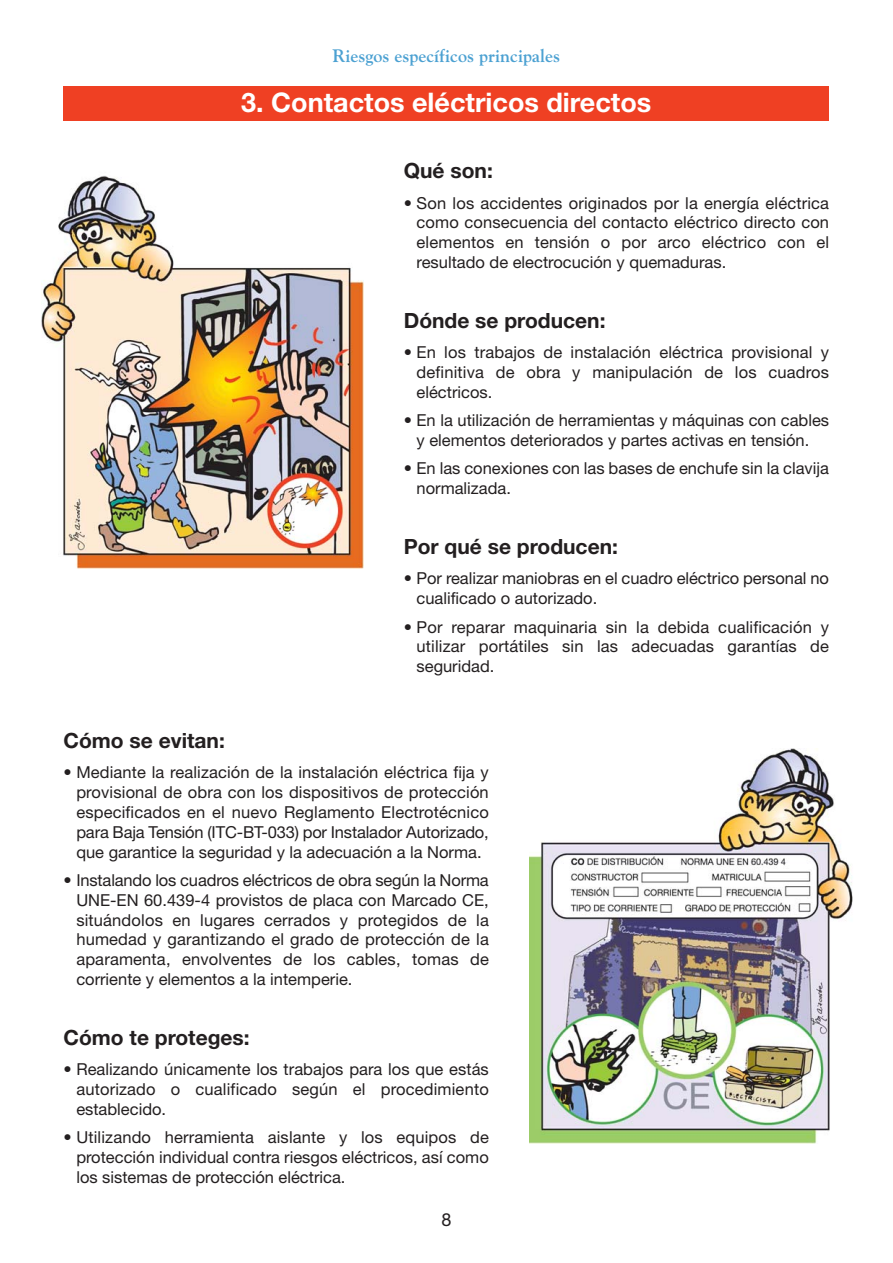
<style>
.page{position:relative;width:893px;height:1263px;background:#fff}
.page>*{position:absolute;margin:0;border:0;box-sizing:border-box;transform-origin:0 0}
.t1{font:700 27px "Helvetica Neue";color:#fff}
.t2{font:700 21px "Helvetica Neue";color:#231f20}
.t3{font:700 18px "Goudy";color:#4ca1d2}
.t4{font:18px "Helvetica Neue";color:#231f20}
.t5{font:16.5px/19.8px "Helvetica Neue";color:#231f20;text-align:justify}
</style>
<div class="page">
<div style="left:64px;top:87px;width:765px;height:34px;background:#ef4023"></div>
<img style="left:41px;top:175px;width:323px;height:394px">
<img style="left:530px;top:749px;width:323px;height:394px">
<p class="t3" style="left:332px;top:48px;width:229px">Riesgos específicos principales</p>
<h1 class="t1" style="left:241px;top:93px;width:412px">3. Contactos eléctricos directos</h1>
<p class="t2" style="left:404px;top:163px;width:91px">Qué son:</p>
<p class="t5" style="left:416px;top:194px;width:414px;text-indent:-13px">• Son los accidentes originados por la energía eléctrica como consecuencia del contacto eléctrico directo con elementos en tensión o por arco eléctrico con el resultado de electrocución y quemaduras.</p>
<p class="t2" style="left:404px;top:313px;width:203px">Dónde se producen:</p>
<p class="t5" style="left:416px;top:344px;width:414px;text-indent:-13px">• En los trabajos de instalación eléctrica provisional y definitiva de obra y manipulación de los cuadros eléctricos.</p>
<p class="t5" style="left:404px;top:412px;width:427px;text-align:center">• En la utilización de herramientas y máquinas con cables y elementos deteriorados y partes activas en tensión.</p>
<p class="t5" style="left:416px;top:460px;width:414px;text-indent:-13px">• En las conexiones con las bases de enchufe sin la clavija normalizada.</p>
<p class="t2" style="left:404px;top:539px;width:216px">Por qué se producen:</p>
<p class="t5" style="left:416px;top:570px;width:414px;text-indent:-13px">• Por realizar maniobras en el cuadro eléctrico personal no cualificado o autorizado.</p>
<p class="t5" style="left:416px;top:618px;width:414px;text-indent:-13px">• Por reparar maquinaria sin la debida cualificación y utilizar portátiles sin las adecuadas garantías de seguridad.</p>
<p class="t2" style="left:64px;top:733px;width:163px">Cómo se evitan:</p>
<p class="t5" style="left:76px;top:764px;width:414px;text-indent:-13px">• Mediante la realización de la instalación eléctrica fija y provisional de obra con los dispositivos de protección especificados en el nuevo Reglamento Electrotécnico para Baja Tensión (ITC-BT-033) por Instalador Autorizado, que garantice la seguridad y la adecuación a la Norma.</p>
<p class="t5" style="left:76px;top:872px;width:414px;text-indent:-13px">• Instalando los cuadros eléctricos de obra según la Norma UNE-EN 60.439-4 provistos de placa con Marcado CE, situándolos en lugares cerrados y protegidos de la humedad y garantizando el grado de protección de la aparamenta, envolventes de los cables, tomas de corriente y elementos a la intemperie.</p>
<p class="t2" style="left:64px;top:1030px;width:188px">Cómo te proteges:</p>
<p class="t5" style="left:76px;top:1061px;width:414px;text-indent:-13px">• Realizando únicamente los trabajos para los que estás autorizado o cualificado según el procedimiento establecido.</p>
<p class="t5" style="left:76px;top:1129px;width:414px;text-indent:-13px">• Utilizando herramienta aislante y los equipos de protección individual contra riesgos eléctricos, así como los sistemas de protección eléctrica.</p>
<p class="t4" style="left:441px;top:1213px;width:12px">8</p>
</div>
